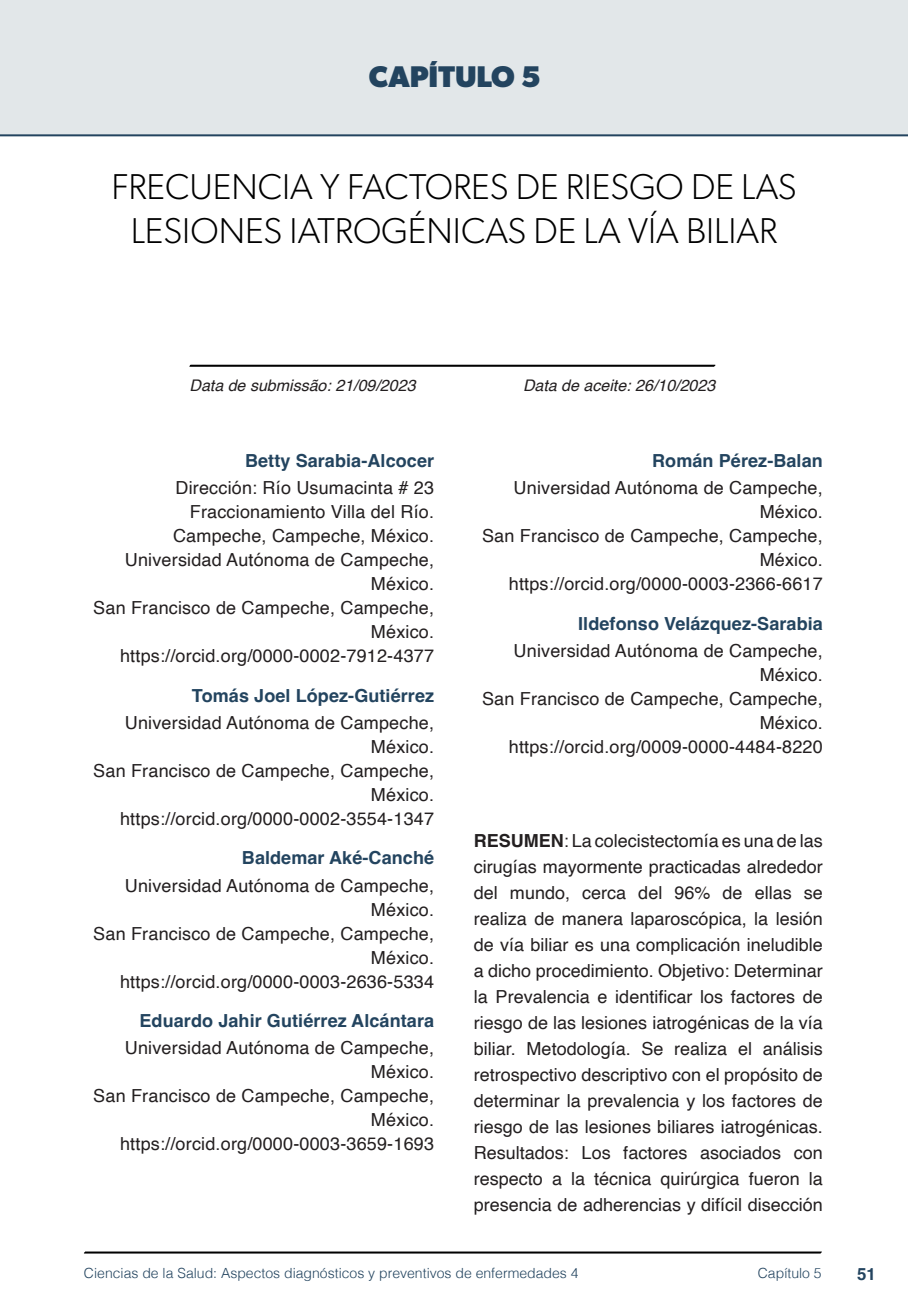
<style>
.page{position:relative;width:908px;height:1304px;background:#fff}
.page>*{position:absolute;margin:0;border:0;box-sizing:border-box;transform-origin:0 0}
.t1{font:300 36px/44px "Gibson";color:#000;text-align:center}
.t2{font:700 30px "Gibson";color:#23445f}
.t3{font:18px/24px "Helvetica";letter-spacing:.01em;color:#231f20;text-align:right}
.t4{font:700 18px "Helvetica";letter-spacing:.005em;color:#23445f}
.t5{font:700 16.8px "Helvetica";color:#23445f}
.t6{font:italic 16px "Helvetica";color:#231f20}
.t7{font:300 14px "Helvetica";color:#23445f}
.s1{font-weight:700}
</style>
<div class="page">
<svg style="left:84px;top:1251px;width:737px;height:3px;background:#515151"></svg>
<svg style="left:189px;top:364px;width:526px;height:3px;background:#4f4f4f"></svg>
<div style="left:0;top:0;width:907px;height:136px;background:#e2e7e9"></div>
<div style="left:44px;top:72px;width:68px;height:61px;background:#e2e7e9"></div>
<h2 class="t2" style="left:369px;top:58px;width:173px">CAPÍTULO 5</h2>
<h1 class="t1" style="left:111px;top:164px;width:686px">FRECUENCIA Y FACTORES DE RIESGO DE LAS<br>LESIONES IATROGÉNICAS DE LA VÍA BILIAR</h1>
<p class="t6" style="left:189px;top:373px;width:227px">Data de submissão: 21/09/2023</p>
<p class="t6" style="left:523px;top:373px;width:194px">Data de aceite: 26/10/2023</p>
<p class="t4" style="left:245px;top:450px;width:190px">Betty Sarabia-Alcocer</p>
<p class="t3" style="left:93px;top:477px;width:342px">Dirección: Río Usumacinta # 23<br>Fraccionamiento Villa del Río.<br>Campeche, Campeche, México.<br>Universidad Autónoma de Campeche,<br>México.<br>San Francisco de Campeche, Campeche,<br>México. https://orcid.org/0000-0002-7912-4377</p>
<p class="t4" style="left:192px;top:684px;width:243px">Tomás Joel López-Gutiérrez</p>
<p class="t3" style="left:93px;top:711px;width:342px">Universidad Autónoma de Campeche,<br>México.<br>San Francisco de Campeche, Campeche,<br>México. https://orcid.org/0000-0002-3554-1347</p>
<p class="t4" style="left:242px;top:847px;width:194px">Baldemar Aké-Canché</p>
<p class="t3" style="left:93px;top:874px;width:342px">Universidad Autónoma de Campeche,<br>México.<br>San Francisco de Campeche, Campeche,<br>México. https://orcid.org/0000-0003-2636-5334</p>
<p class="t4" style="left:139px;top:1010px;width:296px">Eduardo Jahir Gutiérrez Alcántara</p>
<p class="t3" style="left:93px;top:1037px;width:342px">Universidad Autónoma de Campeche,<br>México.<br>San Francisco de Campeche, Campeche,<br>México. https://orcid.org/0000-0003-3659-1693</p>
<p class="t4" style="left:652px;top:450px;width:172px">Román Pérez-Balan</p>
<p class="t3" style="left:482px;top:476px;width:342px">Universidad Autónoma de Campeche,<br>México.<br>San Francisco de Campeche, Campeche,<br>México. https://orcid.org/0000-0003-2366-6617</p>
<p class="t4" style="left:578px;top:612px;width:246px">Ildefonso Velázquez-Sarabia</p>
<p class="t3" style="left:482px;top:639px;width:342px">Universidad Autónoma de Campeche,<br>México.<br>San Francisco de Campeche, Campeche,<br>México. https://orcid.org/0009-0000-4484-8220</p>
<p class="t3" style="left:473px;top:828px;width:350px;line-height:26px;text-align:justify"><span class="s1">RESUMEN</span>: La colecistectomía es una de las cirugías mayormente practicadas alrededor del mundo, cerca del 96% de ellas se realiza de manera laparoscópica, la lesión de vía biliar es una complicación ineludible a dicho procedimiento. Objetivo: Determinar la Prevalencia e identificar los factores de riesgo de las lesiones iatrogénicas de la vía biliar. Metodología. Se realiza el análisis retrospectivo descriptivo con el propósito de determinar la prevalencia y los factores de riesgo de las lesiones biliares iatrogénicas.<br>Resultados: Los factores asociados con respecto a la técnica quirúrgica fueron la presencia de adherencias y difícil disección</p>
<p class="t7" style="left:84px;top:1261px;width:496px">Ciencias de la Salud: Aspectos diagnósticos y preventivos de enfermedades 4</p>
<p class="t7" style="left:757px;top:1261px;width:65px">Capítulo 5</p>
<p class="t5" style="left:856px;top:1264px;width:20px">51</p>
</div>
